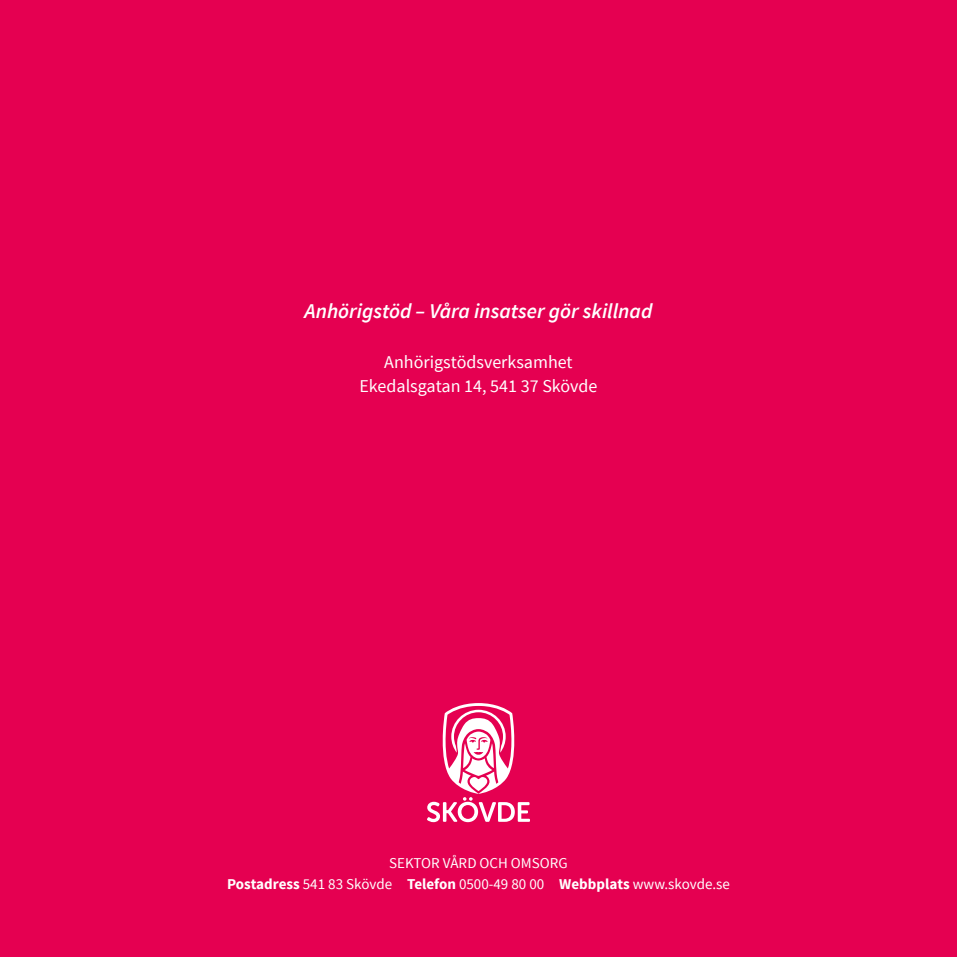
<style>
.page{position:relative;width:957px;height:957px;background:#e50051}
.page>*{position:absolute;margin:0;border:0;box-sizing:border-box;transform-origin:0 0}
.t1{font:italic 600 21px "Source Sans Pro";color:#fff}
.t2{font:18px/24px "Source Sans Pro";color:#fff;text-align:center}
.t3{font:15px/21px "Source Sans Pro";color:#fff;text-align:center}
.s1{font-weight:700}
</style>
<div class="page">
<svg style="left:427px;top:703px;width:103px;height:119px"></svg>
<h1 class="t1" style="left:305px;top:298px;width:349px">Anhörigstöd – Våra insatser gör skillnad</h1>
<p class="t2" style="left:359px;top:350px;width:239px">Anhörigstödsverksamhet<br>Ekedalsgatan 14, 541 37 Skövde</p>
<p class="t3" style="left:227px;top:852px;width:504px">SEKTOR VÅRD OCH OMSORG<br><span class="s1">Postadress</span> 541 83 Skövde <span class="s1">Telefon</span> 0500-49 80 00 <span class="s1">Webbplats</span> www.skovde.se</p>
</div>
